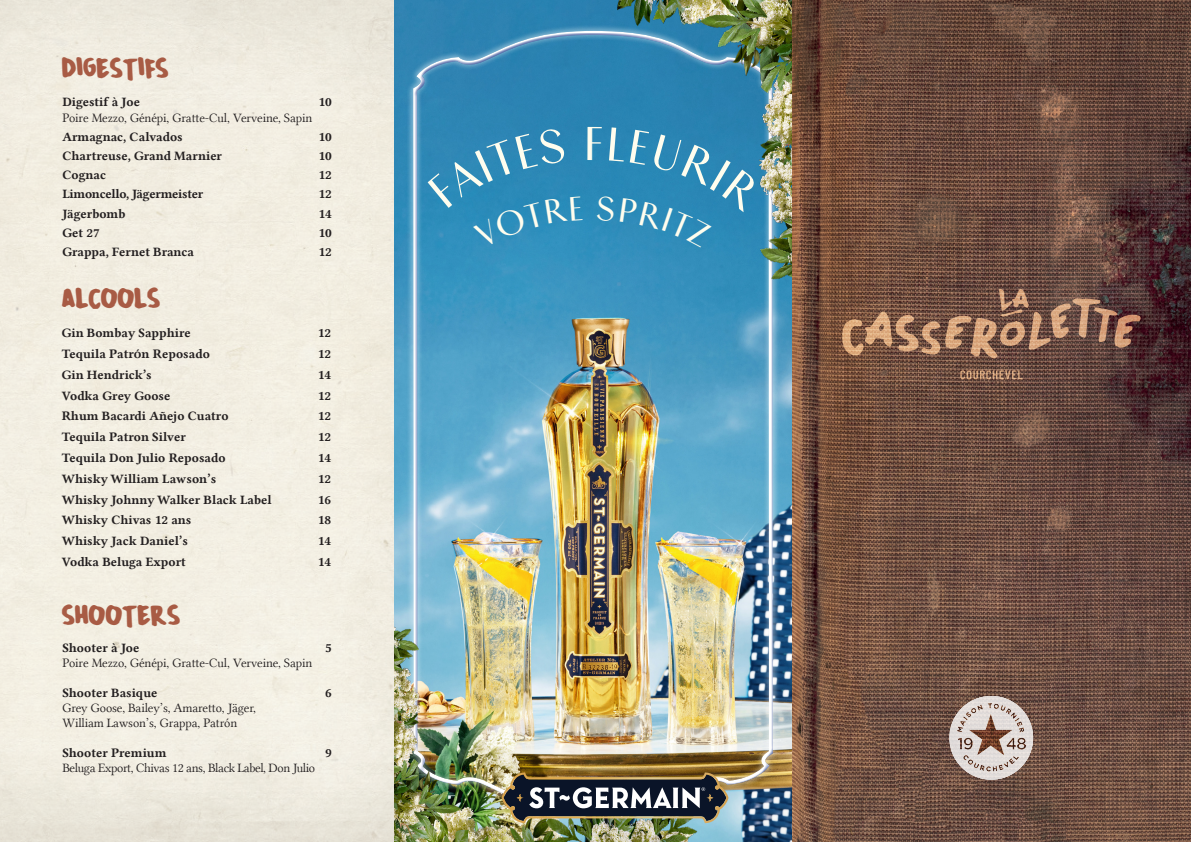
<style>
.page{position:relative;width:1191px;height:842px;background:#fff}
.page>*{position:absolute;margin:0;border:0;box-sizing:border-box;transform-origin:0 0}
.t1{font:500 48.9px "Vinter";color:#fffdee}
.t2{font:35px "Apollos Mum";color:#a85b44}
.t3{font:13px "Lin Libertine B";color:#231f20}
.t4{font:13px/15px "Lin Libertine Display Capitals";letter-spacing:-.01em;color:#231f20}
.t5{font:13px "Lin Libertine Display Capitals";letter-spacing:-.03em;color:#231f20}
.t6{font:13px "Lin Libertine B";letter-spacing:-.02em;color:#231f20}
</style>
<div class="page">
<img style="left:0;top:0;width:1191px;height:842px">
<svg style="left:960px;top:370px;width:62px;height:9px"></svg>
<svg style="left:842px;top:289px;width:298px;height:69px;background:#86624f"></svg>
<img style="left:951px;top:697px;width:82px;height:83px">
<div style="left:407px;top:24px;width:372px;height:793px;background:#fff;opacity:.75"></div>
<div style="left:412px;top:33px;width:361px;height:779px;background:#253f8e;opacity:.75"></div>
<img style="left:445px;top:0;width:346px;height:314px">
<img style="left:394px;top:557px;width:353px;height:285px">
<img style="left:501px;top:772px;width:227px;height:51px">
<div style="left:427px;top:128px;width:155px;height:120px;background:#2c89b7"></div>
<div style="left:597px;top:127px;width:166px;height:120px;background:#2a87b6"></div>
<p class="t2" style="left:62px;top:53px;width:108px">DIGESTIFS</p>
<p class="t3" style="left:62px;top:93px;width:79px">Digestif à Joe</p>
<p class="t3" style="left:318px;top:93px;width:15px">10</p>
<p class="t4" style="left:62px;top:110px;width:251px">Poire Mezzo, Génépi, Gratte-Cul, Verveine, Sapin</p>
<p class="t3" style="left:62px;top:128px;width:122px">Armagnac, Calvados</p>
<p class="t3" style="left:318px;top:128px;width:15px">10</p>
<p class="t3" style="left:62px;top:147px;width:161px">Chartreuse, Grand Marnier</p>
<p class="t3" style="left:318px;top:147px;width:15px">10</p>
<p class="t3" style="left:62px;top:166px;width:45px">Cognac</p>
<p class="t3" style="left:318px;top:166px;width:15px">12</p>
<p class="t6" style="left:62px;top:185px;width:143px">Limoncello, Jägermeister</p>
<p class="t3" style="left:318px;top:185px;width:15px">12</p>
<p class="t3" style="left:62px;top:204px;width:65px">Jägerbomb</p>
<p class="t3" style="left:318px;top:204px;width:15px">14</p>
<p class="t3" style="left:62px;top:224px;width:39px">Get 27</p>
<p class="t3" style="left:318px;top:224px;width:15px">10</p>
<p class="t3" style="left:62px;top:243px;width:133px">Grappa, Fernet Branca</p>
<p class="t3" style="left:318px;top:243px;width:15px">12</p>
<p class="t2" style="left:62px;top:283px;width:100px">ALCOOLS</p>
<p class="t3" style="left:62px;top:324px;width:131px">Gin Bombay Sapphire</p>
<p class="t3" style="left:318px;top:324px;width:15px">12</p>
<p class="t3" style="left:62px;top:345px;width:150px">Tequila PatrÓn Reposado</p>
<p class="t3" style="left:318px;top:345px;width:15px">12</p>
<p class="t3" style="left:62px;top:366px;width:92px">Gin Hendrick’s</p>
<p class="t3" style="left:318px;top:366px;width:15px">14</p>
<p class="t3" style="left:62px;top:386px;width:110px">Vodka Grey Goose</p>
<p class="t3" style="left:318px;top:386px;width:15px">12</p>
<p class="t3" style="left:62px;top:407px;width:168px">Rhum Bacardi Añejo Cuatro</p>
<p class="t3" style="left:318px;top:407px;width:15px">12</p>
<p class="t3" style="left:62px;top:428px;width:126px">Tequila Patron Silver</p>
<p class="t3" style="left:318px;top:428px;width:15px">12</p>
<p class="t3" style="left:62px;top:449px;width:165px">Tequila Don Julio Reposado</p>
<p class="t3" style="left:318px;top:449px;width:15px">14</p>
<p class="t3" style="left:62px;top:470px;width:156px">Whisky William Lawson’s</p>
<p class="t3" style="left:318px;top:470px;width:15px">12</p>
<p class="t3" style="left:62px;top:490px;width:212px">Whisky Johnny Walker Black Label</p>
<p class="t3" style="left:318px;top:490px;width:15px">16</p>
<p class="t3" style="left:62px;top:511px;width:131px">Whisky Chivas 12 ans</p>
<p class="t3" style="left:318px;top:511px;width:15px">18</p>
<p class="t3" style="left:62px;top:532px;width:128px">Whisky Jack Daniel’s</p>
<p class="t3" style="left:318px;top:532px;width:15px">14</p>
<p class="t3" style="left:62px;top:553px;width:126px">Vodka Beluga Export</p>
<p class="t3" style="left:318px;top:553px;width:15px">14</p>
<p class="t2" style="left:62px;top:600px;width:120px">SHOOTERS</p>
<p class="t3" style="left:62px;top:638px;width:78px">Shooter à Joe</p>
<p class="t3" style="left:325px;top:638px;width:8px">5</p>
<p class="t4" style="left:62px;top:655px;width:251px">Poire Mezzo, Génépi, Gratte-Cul, Verveine, Sapin</p>
<p class="t3" style="left:62px;top:683px;width:97px">Shooter Basique</p>
<p class="t3" style="left:325px;top:683px;width:8px">6</p>
<p class="t4" style="left:62px;top:700px;width:195px">Grey Goose, Bailey’s, Amaretto, Jäger,<br>William Lawson’s, Grappa, Patrón</p>
<p class="t3" style="left:62px;top:743px;width:106px">Shooter Premium</p>
<p class="t3" style="left:325px;top:743px;width:8px">9</p>
<p class="t5" style="left:62px;top:760px;width:254px">Beluga Export, Chivas 12 ans, Black Label, Don Julio</p>
<p class="t1" style="left:583px;top:112px;width:23px">F</p>
</div>
